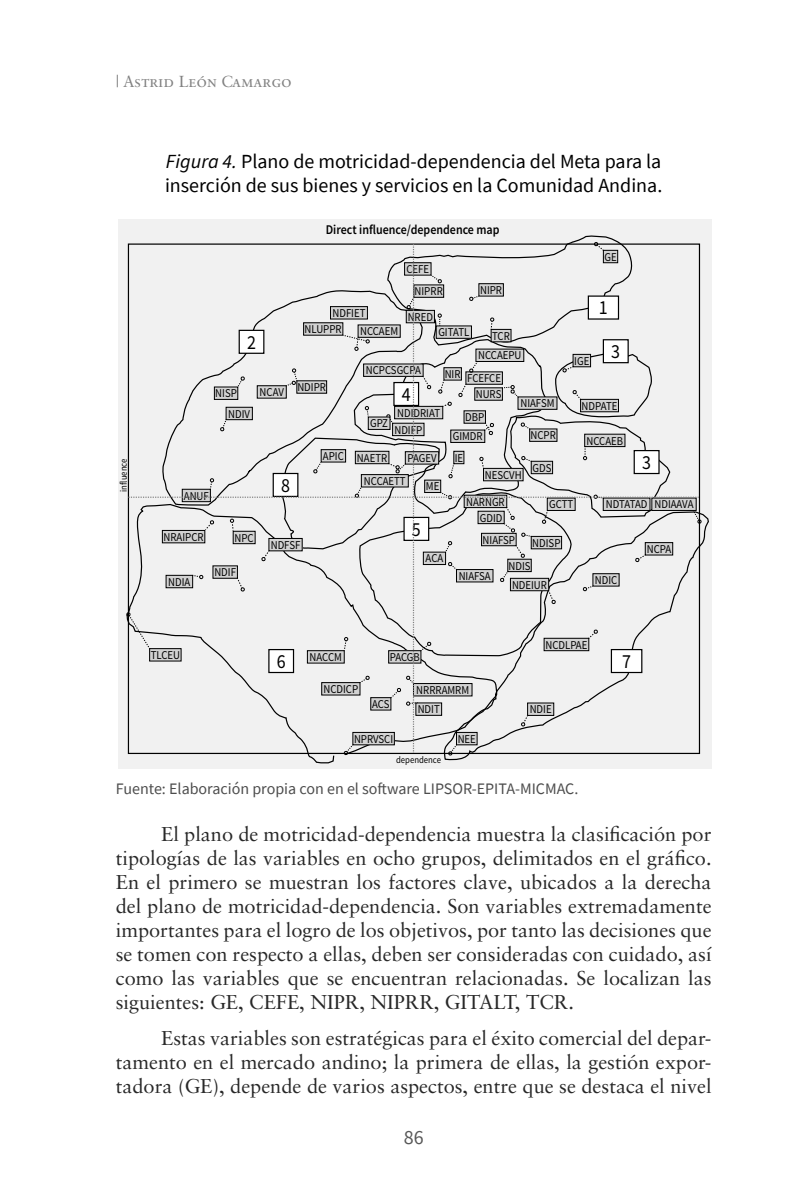
<style>
.page{position:relative;width:799px;height:1196px;background:#fff}
.page>*{position:absolute;margin:0;border:0;box-sizing:border-box;transform-origin:0 0}
.t1{font:20px/24px "Sabon";color:#282828;text-align:justify}
.t2{font:20px/24px "Source Sans Pro";color:#000}
.t3{font:20px "Source Sans Pro";color:#000;scale:.9 1}
.t4{font:20px "Source Sans Pro";color:#585858}
.t5{font:16px "Source Sans Pro";color:#4d4d4d}
.t6{font:16px "Sabon Roman SC";color:#818181}
.t7{font:600 13.4px "Source Sans Pro";color:#000;scale:.9 1}
.t8{font:12px/22.2px "Source Sans Pro";color:#000;scale:.9 1}
.t9{font:9.6px "Source Sans Pro";color:#000;scale:.9 1}
.s1{font-style:italic}
</style>
<div class="page">
<div style="left:118px;top:219px;width:593px;height:549px;background:#f1f1f1"></div>
<svg style="left:126px;top:235px;width:575px;height:520px"></svg>
<p class="t6" style="left:116px;top:72px;width:177px">| Astrid León Camargo</p>
<p class="t2" style="left:165px;top:149px;width:498px"><span class="s1">Figura 4.</span> Plano de motricidad-dependencia del Meta para la inserción de sus bienes y servicios en la Comunidad Andina.</p>
<p class="t9" style="left:118px;top:492px;width:39px;rotate:-90deg">influence</p>
<p class="t7" style="left:326px;top:221px;width:194px">Direct influence/dependence map</p>
<p class="t8" style="left:604px;top:246px;width:15px">GE</p>
<p class="t8" style="left:414px;top:258px;width:33px;text-indent:-8px">CEFE<br>NIPRR</p>
<p class="t8" style="left:407px;top:306px;width:30px">NRED</p>
<p class="t8" style="left:480px;top:279px;width:26px">NIPR</p>
<p class="t3" style="left:598px;top:295px;width:11px">1</p>
<p class="t8" style="left:360px;top:304px;width:44px;line-height:18.2px;text-indent:-28px">NDFIET<br>NCCAEM</p>
<p class="t8" style="left:304px;top:318px;width:43px">NLUPPR</p>
<p class="t8" style="left:438px;top:321px;width:36px">GITATL</p>
<p class="t8" style="left:492px;top:325px;width:21px">TCR</p>
<p class="t3" style="left:247px;top:329px;width:11px">2</p>
<p class="t3" style="left:611px;top:339px;width:11px">3</p>
<p class="t8" style="left:444px;top:344px;width:87px;line-height:22.8px;text-indent:33px">NCCAEPU<br>NIR FCEFCE</p>
<p class="t8" style="left:475px;top:383px;width:30px">NURS</p>
<p class="t8" style="left:574px;top:350px;width:18px">IGE</p>
<p class="t8" style="left:581px;top:395px;width:41px">NDPATE</p>
<p class="t8" style="left:586px;top:429px;width:42px">NCCAEB</p>
<p class="t8" style="left:366px;top:359px;width:62px">NCPCSGCPA</p>
<p class="t8" style="left:394px;top:404px;width:52px;line-height:16.8px">NDIDRIAT<br>NDIFP</p>
<p class="t8" style="left:407px;top:447px;width:34px">PAGEV</p>
<p class="t8" style="left:364px;top:470px;width:48px">NCCAETT</p>
<p class="t8" style="left:297px;top:376px;width:33px">NDIPR</p>
<p class="t8" style="left:259px;top:381px;width:28px">NCAV</p>
<p class="t3" style="left:401px;top:382px;width:11px">4</p>
<p class="t8" style="left:215px;top:382px;width:25px">NISP</p>
<p class="t8" style="left:520px;top:392px;width:39px">NIAFSM</p>
<p class="t8" style="left:228px;top:402px;width:26px">NDIV</p>
<p class="t8" style="left:452px;top:408px;width:36px;line-height:19.2px;text-align:right">DBP<br>GIMDR</p>
<p class="t8" style="left:370px;top:412px;width:21px">GPZ</p>
<p class="t8" style="left:530px;top:424px;width:30px">NCPR</p>
<p class="t8" style="left:532px;top:456px;width:23px">GDS</p>
<p class="t8" style="left:323px;top:446px;width:73px">APIC NAETR</p>
<p class="t8" style="left:454px;top:446px;width:11px">IE</p>
<p class="t3" style="left:642px;top:450px;width:11px">3</p>
<p class="t8" style="left:484px;top:464px;width:42px">NESCVH</p>
<p class="t8" style="left:466px;top:493px;width:44px;line-height:16px;text-align:right">NARNGR<br>GDID</p>
<p class="t8" style="left:549px;top:493px;width:28px">GCTT</p>
<p class="t8" style="left:605px;top:493px;width:99px">NDTATAD NDIAAVA</p>
<p class="t8" style="left:482px;top:528px;width:38px">NIAFSP</p>
<p class="t8" style="left:532px;top:532px;width:33px">NDISP</p>
<p class="t8" style="left:508px;top:554px;width:26px">NDIS</p>
<p class="t3" style="left:281px;top:472px;width:11px">8</p>
<p class="t8" style="left:426px;top:475px;width:16px">ME</p>
<p class="t8" style="left:184px;top:484px;width:29px">ANUF</p>
<p class="t3" style="left:412px;top:516px;width:11px">5</p>
<p class="t8" style="left:163px;top:526px;width:46px">NRAIPCR</p>
<p class="t8" style="left:234px;top:526px;width:23px">NPC</p>
<p class="t8" style="left:214px;top:561px;width:25px">NDIF</p>
<p class="t8" style="left:271px;top:534px;width:34px">NDFSF</p>
<p class="t8" style="left:646px;top:538px;width:29px">NCPA</p>
<p class="t8" style="left:425px;top:547px;width:21px">ACA</p>
<p class="t8" style="left:458px;top:565px;width:37px">NIAFSA</p>
<p class="t8" style="left:594px;top:569px;width:26px">NDIC</p>
<p class="t8" style="left:168px;top:570px;width:26px">NDIA</p>
<p class="t8" style="left:512px;top:573px;width:40px">NDEIUR</p>
<p class="t8" style="left:151px;top:644px;width:34px">TLCEU</p>
<p class="t3" style="left:277px;top:648px;width:11px">6</p>
<p class="t8" style="left:309px;top:646px;width:37px">NACCM</p>
<p class="t8" style="left:323px;top:678px;width:40px">NCDICP</p>
<p class="t8" style="left:389px;top:646px;width:35px">PACGB</p>
<p class="t8" style="left:372px;top:693px;width:21px">ACS</p>
<p class="t8" style="left:416px;top:679px;width:60px">NRRRAMRM</p>
<p class="t8" style="left:417px;top:698px;width:26px">NDIT</p>
<p class="t8" style="left:354px;top:727px;width:45px">NPRVSCI</p>
<p class="t8" style="left:457px;top:727px;width:22px">NEE</p>
<p class="t8" style="left:545px;top:633px;width:48px">NCDLPAE</p>
<p class="t8" style="left:529px;top:698px;width:26px">NDIE</p>
<p class="t3" style="left:622px;top:648px;width:11px">7</p>
<p class="t9" style="left:396px;top:753px;width:51px">dependence</p>
<p class="t5" style="left:116px;top:778px;width:464px">Fuente: Elaboración propia con en el software LIPSOR-EPITA-MICMAC.</p>
<p class="t1" style="left:116px;top:821px;width:597px;text-indent:45px">El plano de motricidad-dependencia muestra la clasificación por tipologías de las variables en ocho grupos, delimitados en el gráfico.<br>En el primero se muestran los factores clave, ubicados a la derecha del plano de motricidad-dependencia. Son variables extremadamente importantes para el logro de los objetivos, por tanto las decisiones que se tomen con respecto a ellas, deben ser consideradas con cuidado, así como las variables que se encuentran relacionadas. Se localizan las siguientes: GE, CEFE, NIPR, NIPRR, GITALT, TCR.</p>
<p class="t1" style="left:116px;top:1025px;width:597px;text-indent:45px">Estas variables son estratégicas para el éxito comercial del depar&shy;tamento en el mercado andino; la primera de ellas, la gestión expor&shy;tadora (GE), depende de varios aspectos, entre que se destaca el nivel</p>
<p class="t4" style="left:403px;top:1124px;width:21px">86</p>
</div>
